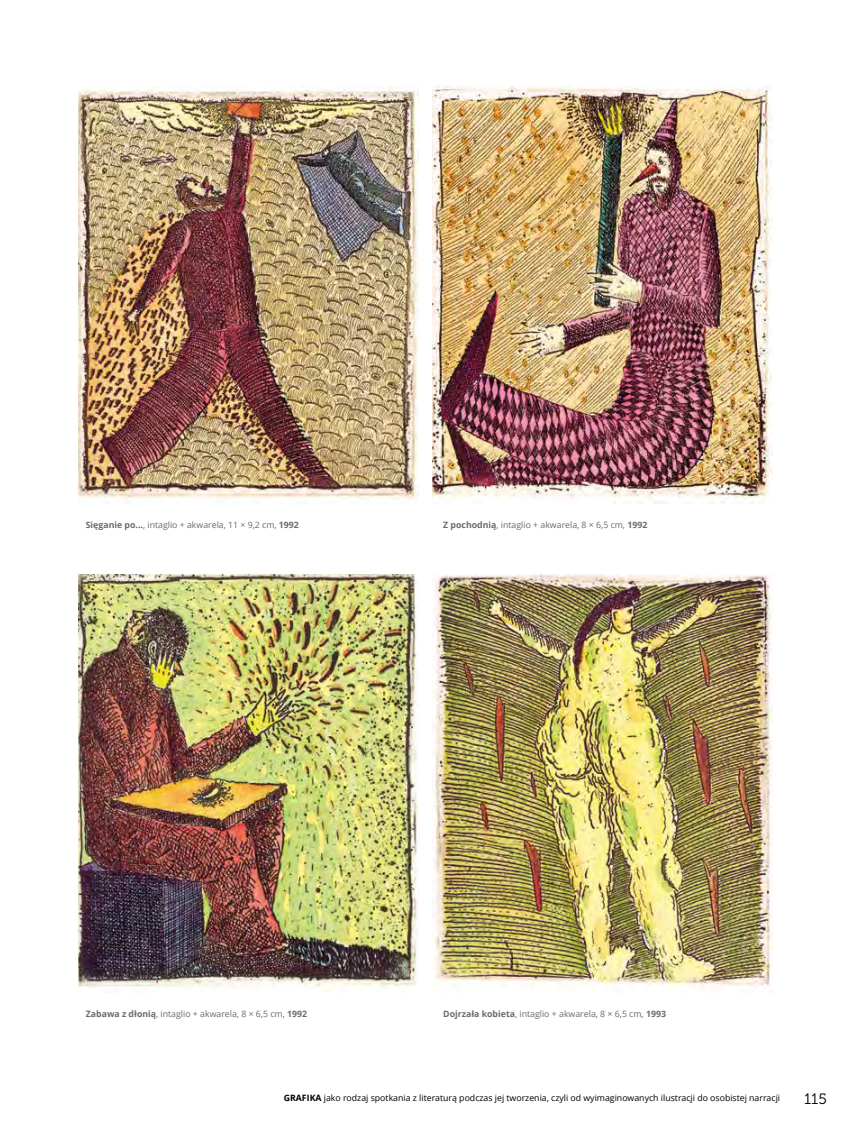
<style>
.page{position:relative;width:851px;height:1134px;background:#fff}
.page>*{position:absolute;margin:0;border:0;box-sizing:border-box;transform-origin:0 0}
.t1{font:15px "Museo 300";color:#000}
.t2{font:8.75px "Open Sans";color:#6b6b6a}
.t3{font:8.75px "Open Sans";color:#000}
.s1{font-weight:700}
</style>
<div class="page">
<img style="left:432px;top:574px;width:340px;height:418px">
<img style="left:78px;top:574px;width:340px;height:414px">
<img style="left:432px;top:85px;width:340px;height:418px">
<img style="left:78px;top:85px;width:340px;height:418px">
<p class="t2" style="left:86px;top:518px;width:215px"><span class="s1">Sięganie po...</span>, intaglio + akwarela, 11 × 9,2 cm, <span class="s1">1992</span></p>
<p class="t2" style="left:443px;top:518px;width:206px"><span class="s1">Z pochodnią</span>, intaglio + akwarela, 8 × 6,5 cm, <span class="s1">1992</span></p>
<p class="t2" style="left:86px;top:1007px;width:223px"><span class="s1">Zabawa z dłonią</span>, intaglio + akwarela, 8 × 6,5 cm, <span class="s1">1992</span></p>
<p class="t2" style="left:443px;top:1007px;width:224px"><span class="s1">Dojrzała kobieta</span>, intaglio + akwarela, 8 × 6,5 cm, <span class="s1">1993</span></p>
<p class="t3" style="left:284px;top:1092px;width:497px"><span class="s1">GRAFIKA</span> jako rodzaj spotkania z literaturą podczas jej tworzenia, czyli od wyimaginowanych ilustracji do osobistej narracji</p>
<h1 class="t1" style="left:804px;top:1090px;width:24px">115</h1>
</div>
